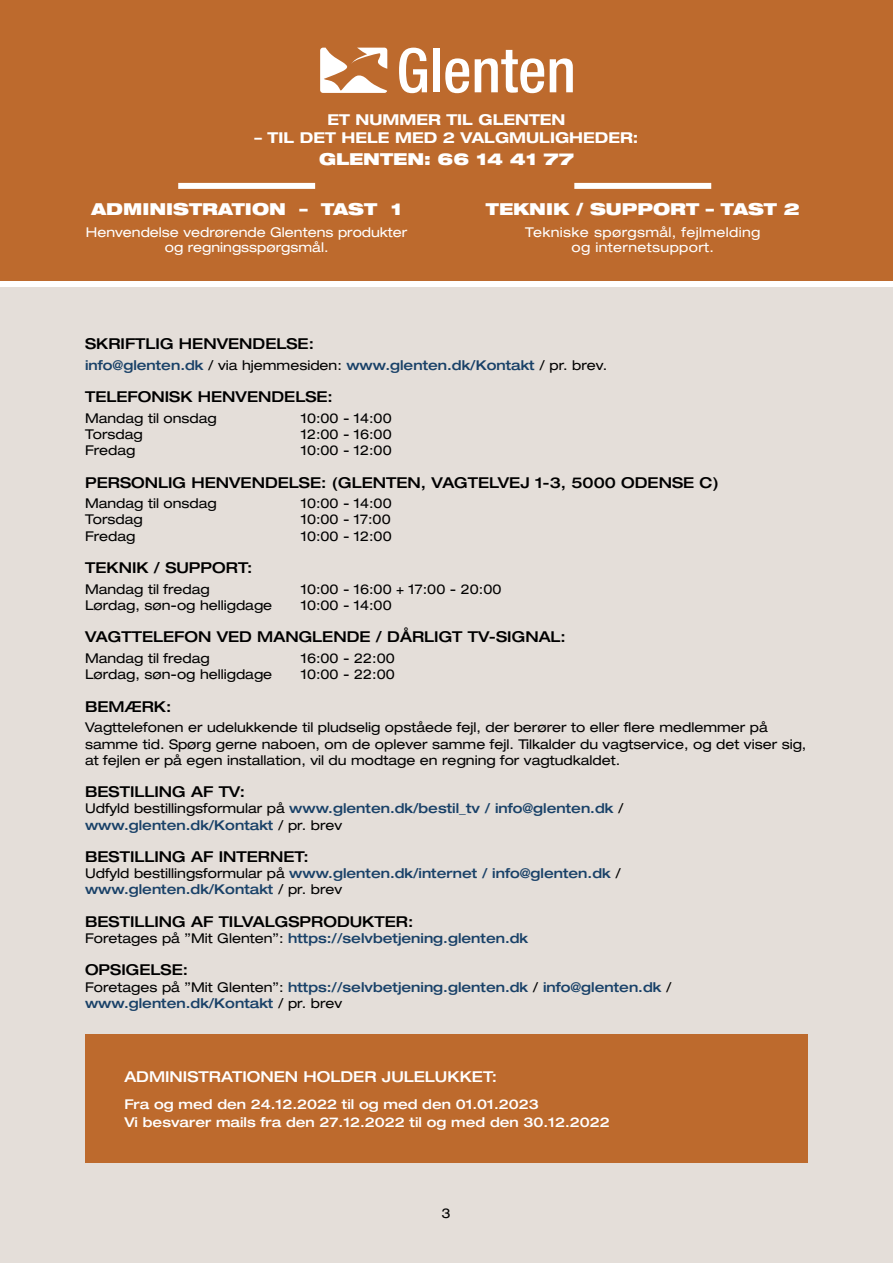
<style>
.page{position:relative;width:893px;height:1263px;background:#fff}
.page>*{position:absolute;margin:0;border:0;box-sizing:border-box;transform-origin:0 0}
.t1{font:900 expanded 16.5px "Helvetica Neue";color:#fff}
.t2{font:500 expanded 15px "Helvetica Neue";color:#000}
.t3{font:700 expanded 15px "Helvetica Neue";color:#fff}
.t4{font:500 expanded 15px "Helvetica Neue";color:#fff}
.t5{font:expanded 13.5px/16.2px "Helvetica Neue";color:#000}
.t6{font:500 expanded 13.5px/16.2px "Helvetica Neue";color:#194168}
.t7{font:500 expanded 13.5px/18px "Helvetica Neue";color:#fff}
.t8{font:expanded 13.5px/15.8px "Helvetica Neue";color:#fff;text-align:center}
.t9{font:expanded 13.5px/15.8px "Helvetica Neue";letter-spacing:.025em;color:#fff;text-align:center}
.s1{font-weight:400;color:#000}
</style>
<div class="page">
<div style="left:0;top:287px;width:893px;height:976px;background:#e4ded9"></div>
<div style="left:0;top:0;width:893px;height:281px;background:#bd6a2d"></div>
<div style="left:178px;top:183px;width:137px;height:6px;background:#fff"></div>
<div style="left:574px;top:183px;width:137px;height:6px;background:#fff"></div>
<div style="left:85px;top:1034px;width:723px;height:129px;background:#bd6a2d"></div>
<svg style="left:320px;top:48px;width:67px;height:45px"></svg>
<svg style="left:399px;top:48px;width:28px;height:45px"></svg>
<div style="left:433px;top:48px;width:7px;height:44px;background:#fff"></div>
<svg style="left:445px;top:58px;width:24px;height:35px"></svg>
<svg style="left:475px;top:50px;width:69px;height:43px"></svg>
<svg style="left:550px;top:58px;width:23px;height:34px"></svg>
<p class="t3" style="left:327px;top:110px;width:239px">ET NUMMER TIL GLENTEN</p>
<p class="t3" style="left:255px;top:128px;width:385px">– TIL DET HELE MED 2 VALGMULIGHEDER:</p>
<p class="t1" style="left:319px;top:148px;width:256px">GLENTEN: 66 14 41 77</p>
<p class="t1" style="left:92px;top:198px;width:312px">ADMINISTRATION – TAST 1</p>
<p class="t8" style="left:86px;top:224px;width:323px">Henvendelse vedrørende Glentens produkter og regningsspørgsmål.</p>
<p class="t1" style="left:486px;top:198px;width:315px">TEKNIK / SUPPORT – TAST 2</p>
<p class="t9" style="left:525px;top:224px;width:237px">Tekniske spørgsmål, fejlmelding og internetsupport.</p>
<p class="t2" style="left:85px;top:334px;width:230px">SKRIFTLIG HENVENDELSE:</p>
<p class="t6" style="left:85px;top:356px;width:524px">info@glenten.dk <span class="s1">/ via hjemmesiden:</span> www.glenten.dk/Kontakt <span class="s1">/ pr. brev.</span></p>
<p class="t2" style="left:85px;top:387px;width:249px">TELEFONISK HENVENDELSE:</p>
<p class="t5" style="left:85px;top:410px;width:133px">Mandag til onsdag</p>
<p class="t5" style="left:301px;top:410px;width:92px">10:00 - 14:00</p>
<p class="t5" style="left:85px;top:426px;width:59px">Torsdag</p>
<p class="t5" style="left:301px;top:426px;width:92px">12:00 - 16:00</p>
<p class="t5" style="left:85px;top:442px;width:52px">Fredag</p>
<p class="t5" style="left:301px;top:442px;width:92px">10:00 - 12:00</p>
<p class="t2" style="left:85px;top:473px;width:635px">PERSONLIG HENVENDELSE: (GLENTEN, VAGTELVEJ 1-3, 5000 ODENSE C)</p>
<p class="t5" style="left:85px;top:495px;width:133px">Mandag til onsdag</p>
<p class="t5" style="left:301px;top:495px;width:92px">10:00 - 14:00</p>
<p class="t5" style="left:85px;top:511px;width:59px">Torsdag</p>
<p class="t5" style="left:301px;top:511px;width:91px">10:00 - 17:00</p>
<p class="t5" style="left:85px;top:528px;width:52px">Fredag</p>
<p class="t5" style="left:301px;top:528px;width:92px">10:00 - 12:00</p>
<p class="t2" style="left:85px;top:558px;width:169px">TEKNIK / SUPPORT:</p>
<p class="t5" style="left:85px;top:581px;width:126px">Mandag til fredag</p>
<p class="t5" style="left:301px;top:581px;width:202px">10:00 - 16:00 + 17:00 - 20:00</p>
<p class="t5" style="left:85px;top:597px;width:189px">Lørdag, søn-og helligdage</p>
<p class="t5" style="left:301px;top:597px;width:92px">10:00 - 14:00</p>
<p class="t2" style="left:85px;top:628px;width:482px">VAGTTELEFON VED MANGLENDE / DÅRLIGT TV-SIGNAL:</p>
<p class="t5" style="left:85px;top:650px;width:126px">Mandag til fredag</p>
<p class="t5" style="left:301px;top:650px;width:95px">16:00 - 22:00</p>
<p class="t5" style="left:85px;top:666px;width:189px">Lørdag, søn-og helligdage</p>
<p class="t5" style="left:301px;top:666px;width:95px">10:00 - 22:00</p>
<p class="t2" style="left:85px;top:697px;width:88px">BEMÆRK:</p>
<p class="t5" style="left:85px;top:719px;width:723px">Vagttelefonen er udelukkende til pludselig opståede fejl, der berører to eller flere medlemmer på samme tid. Spørg gerne naboen, om de oplever samme fejl. Tilkalder du vagtservice, og det viser sig, at fejlen er på egen installation, vil du modtage en regning for vagtudkaldet.</p>
<p class="t2" style="left:85px;top:782px;width:162px">BESTILLING AF TV:</p>
<p class="t6" style="left:85px;top:800px;width:540px"><span class="s1">Udfyld bestillingsformular på</span> www.glenten.dk/bestil_tv / info@glenten.dk <span class="s1">/ </span>www.glenten.dk/Kontakt <span class="s1">/ pr. brev</span></p>
<p class="t2" style="left:85px;top:847px;width:225px">BESTILLING AF INTERNET:</p>
<p class="t6" style="left:85px;top:865px;width:537px"><span class="s1">Udfyld bestillingsformular på</span> www.glenten.dk/internet / info@glenten.dk <span class="s1">/ </span>www.glenten.dk/Kontakt <span class="s1">/ pr. brev</span></p>
<p class="t2" style="left:85px;top:912px;width:330px">BESTILLING AF TILVALGSPRODUKTER:</p>
<p class="t6" style="left:85px;top:930px;width:444px"><span class="s1">Foretages på ”Mit Glenten”:</span> https://selvbetjening.glenten.dk</p>
<p class="t2" style="left:85px;top:961px;width:105px">OPSIGELSE:</p>
<p class="t6" style="left:85px;top:978px;width:588px"><span class="s1">Foretages på ”Mit Glenten”:</span> https://selvbetjening.glenten.dk <span class="s1">/</span> info@glenten.dk <span class="s1">/ </span>www.glenten.dk/Kontakt <span class="s1">/ pr. brev</span></p>
<p class="t4" style="left:124px;top:1067px;width:374px">ADMINISTRATIONEN HOLDER JULELUKKET:</p>
<p class="t7" style="left:124px;top:1095px;width:487px">Fra og med den 24.12.2022 til og med den 01.01.2023<br>Vi besvarer mails fra den 27.12.2022 til og med den 30.12.2022</p>
<p class="t5" style="left:442px;top:1205px;width:11px">3</p>
</div>
